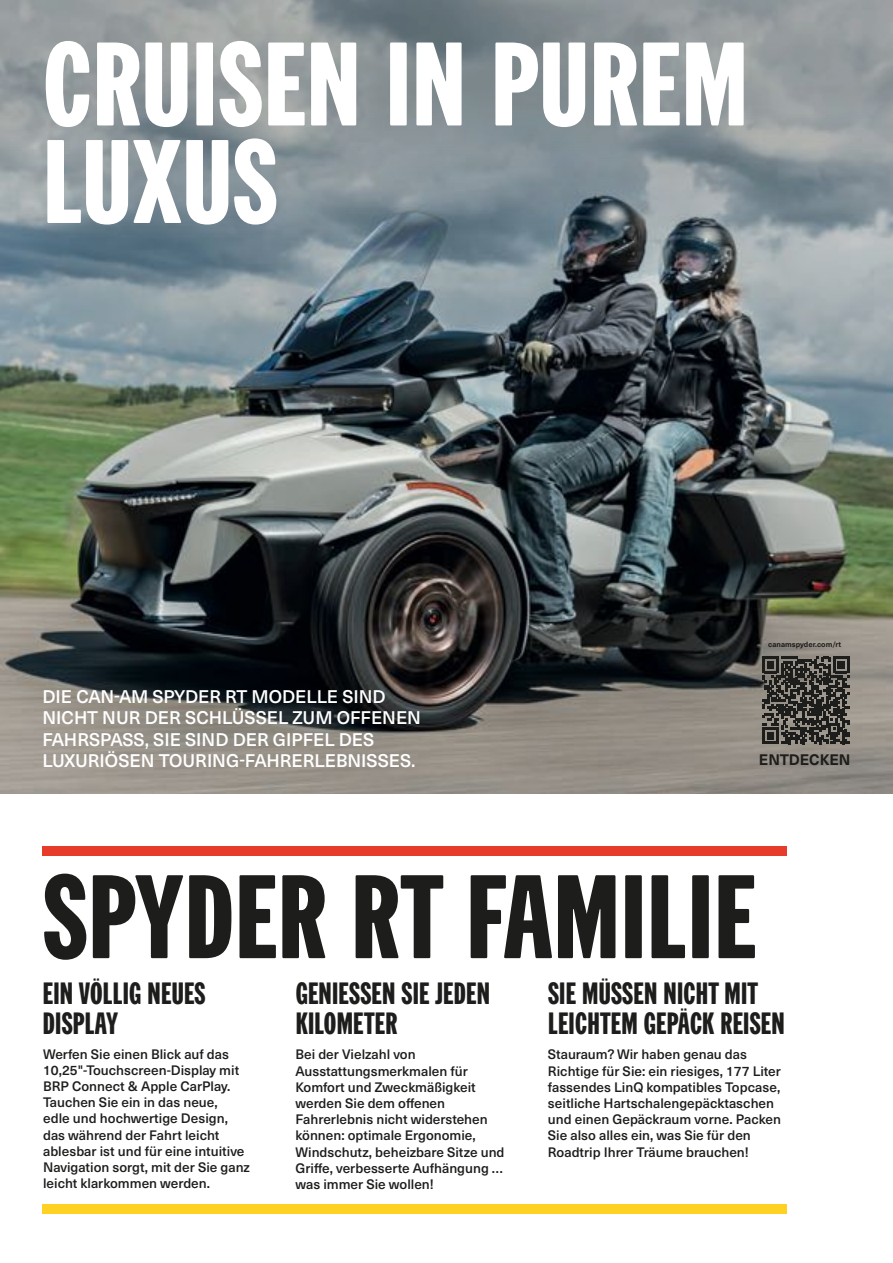
<style>
.page{position:relative;width:893px;height:1263px;background:#fff}
.page>*{position:absolute;margin:0;border:0;box-sizing:border-box;transform-origin:0 0}
.t1{font:700 115.5px/97.5px "Can Am Gothic";letter-spacing:.01em;color:#fff}
.t2{font:700 115.5px "Can Am Gothic";letter-spacing:.01em;color:#1d1d1b}
.t3{font:700 30px/30px "Can Am Gothic";letter-spacing:.01em;color:#1d1d1b;scale:.95 1}
.t4{font:500 18px/21.6px "Neue Haas Unica W1 G";color:#fff}
.t5{font:700 15px "Neue Haas Unica W1 G";letter-spacing:-.005em;color:#1d1d1b}
.t6{font:500 13.5px/16.2px "Neue Haas Unica W1 G";color:#1d1d1b}
.t7{font:700 7.5px "Neue Haas Unica W1 G";color:#1d1d1b}
</style>
<div class="page">
<img style="left:0;top:330px;width:893px;height:463px">
<svg style="left:0;top:0;width:893px;height:330px;background:#838e94"></svg>
<div style="left:42px;top:846px;width:745px;height:10px;background:#e73c2c"></div>
<div style="left:42px;top:1204px;width:745px;height:10px;background:#ffd122"></div>
<svg style="left:762px;top:657px;width:87px;height:87px;background:#484641"></svg>
<h1 class="t1" style="left:43px;top:31px;width:706px">CRUISEN IN PUREM<br>LUXUS</h1>
<h3 class="t4" style="left:43px;top:684px;width:380px">DIE CAN-AM SPYDER RT MODELLE SIND NICHT NUR DER SCHLÜSSEL ZUM OFFENEN FAHRSPASS, SIE SIND DER GIPFEL DES LUXURIÖSEN TOURING-FAHRERLEBNISSES.</h3>
<p class="t7" style="left:768px;top:638px;width:75px">canamspyder.com/rt</p>
<p class="t5" style="left:759px;top:748px;width:93px">ENTDECKEN</p>
<h1 class="t2" style="left:43px;top:839px;width:714px">SPYDER RT FAMILIE</h1>
<h2 class="t3" style="left:43px;top:977px;width:173px">EIN VÖLLIG NEUES<br>DISPLAY</h2>
<h2 class="t3" style="left:296px;top:977px;width:206px">GENIESSEN SIE JEDEN<br>KILOMETER</h2>
<h2 class="t3" style="left:548px;top:977px;width:251px">SIE MÜSSEN NICHT MIT<br>LEICHTEM GEPÄCK REISEN</h2>
<p class="t6" style="left:295px;top:1046px;width:210px">Bei der Vielzahl von<br>Ausstattungsmerkmalen für<br>Komfort und Zweckmäßigkeit werden Sie dem offenen<br>Fahrerlebnis nicht widerstehen können: optimale Ergonomie,<br>Windschutz, beheizbare Sitze und<br>Griffe, verbesserte Aufhängung … was immer Sie wollen!</p>
<p class="t6" style="left:43px;top:1045px;width:208px">Werfen Sie einen Blick auf das<br>10,25"-Touchscreen-Display mit<br>BRP Connect &amp; Apple CarPlay.<br>Tauchen Sie ein in das neue,<br>edle und hochwertige Design, das während der Fahrt leicht ablesbar ist und für eine intuitive<br>Navigation sorgt, mit der Sie ganz leicht klarkommen werden.</p>
<p class="t6" style="left:548px;top:1046px;width:235px">Stauraum? Wir haben genau das Richtige für Sie: ein riesiges, 177 Liter fassendes LinQ kompatibles Topcase, seitliche Hartschalengepäcktaschen und einen Gepäckraum vorne. Packen Sie also alles ein, was Sie für den Roadtrip Ihrer Träume brauchen!</p>
</div>
